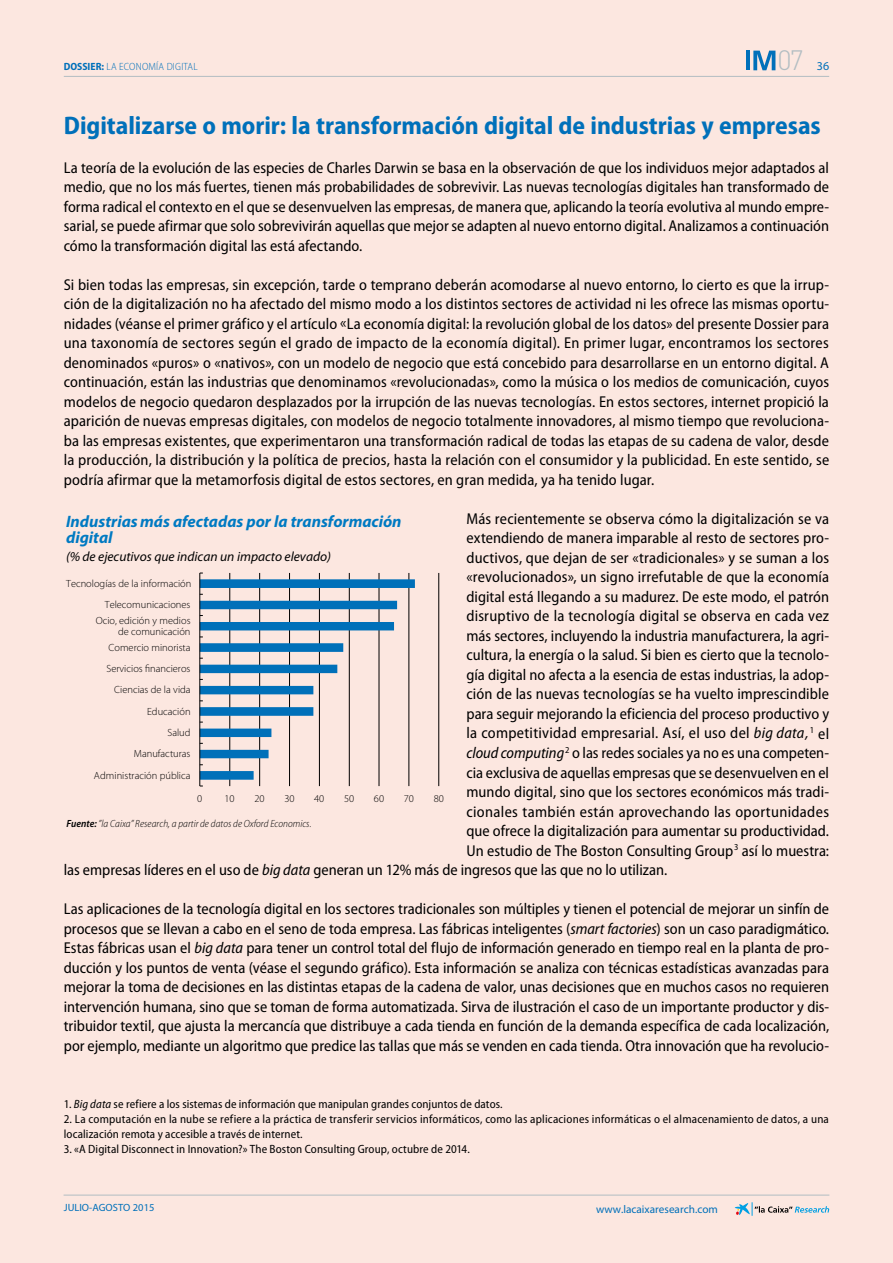
<style>
.page{position:relative;width:893px;height:1263px;background:#fce7e0}
.page>*{position:absolute;margin:0;border:0;box-sizing:border-box;transform-origin:0 0}
.t1{font:300 27.6px "DIN Pro";color:#b2bdc2}
.t2{font:700 semi-condensed 25.5px "Myriad Pro";color:#0070ba}
.t3{font:italic 700 16.5px/16.4px "Myriad Pro";color:#007ac2}
.t4{font:semi-condensed 15.75px/19.5px "Myriad Pro";color:#000;text-align:justify}
.t5{font:semi-condensed 15.75px "Myriad Pro";letter-spacing:.02em;color:#000}
.t6{font:italic 13.5px "Myriad Pro";color:#000}
.t7{font:semi-condensed 12px/15px "Myriad Pro";letter-spacing:.01em;color:#000}
.t8{font:12px "Myriad Pro";color:#0070ba}
.t9{font:11.25px "Myriad Pro";color:#0070ba}
.t10{font:300 10.5px/10.5px "Myriad Pro";color:#000;text-align:right}
.t11{font:italic 300 semi-condensed 10.5px "Myriad Pro";letter-spacing:.005em;color:#000}
.t12{font:300 semi-condensed 10.5px "Myriad Pro";letter-spacing:.02em;color:#0070ba}
.t13{font:10.5px "Myriad Pro";color:#0070ba}
.s1{font-weight:700}
.s2{font-style:italic}
.s3{font-weight:600}
</style>
<div class="page">
<hr style="left:64px;top:76px;width:765px;height:1px;background:#b2bdc2">
<hr style="left:64px;top:1195px;width:765px;height:1px;background:#b2bdc2">
<svg style="left:735px;top:1202px;width:94px;height:14px"></svg>
<svg style="left:753px;top:51px;width:22px;height:19px"></svg>
<hr style="left:746px;top:51px;width:4px;height:19px;background:#0070ba">
<hr style="left:230px;top:573px;width:1px;height:213px;background:#000">
<hr style="left:259px;top:573px;width:1px;height:213px;background:#000">
<hr style="left:289px;top:573px;width:1px;height:213px;background:#000">
<hr style="left:319px;top:573px;width:1px;height:213px;background:#000">
<hr style="left:349px;top:573px;width:1px;height:213px;background:#000">
<hr style="left:379px;top:573px;width:1px;height:213px;background:#000">
<hr style="left:409px;top:573px;width:1px;height:213px;background:#000">
<hr style="left:438px;top:573px;width:1px;height:213px;background:#000">
<hr style="left:199px;top:573px;width:1px;height:213px;background:#000">
<svg style="left:200px;top:573px;width:215px;height:207px;background:#b6c2d0"></svg>
<h1 class="t1" style="left:777px;top:42px;width:28px">07</h1>
<p class="t12" style="left:64px;top:61px;width:134px"><span class="s1">DOSSIER:</span> LA ECONOMÍA DIGITAL</p>
<p class="t8" style="left:817px;top:60px;width:14px">36</p>
<h2 class="t2" style="left:64px;top:111px;width:758px">Digitalizarse o morir: la transformación digital de industrias y empresas</h2>
<p class="t4" style="left:64px;top:158px;width:767px">La teoría de la evolución de las especies de Charles Darwin se basa en la observación de que los individuos mejor adaptados al medio, que no los más fuertes, tienen más probabilidades de sobrevivir. Las nuevas tecnologías digitales han transformado de forma radical el contexto en el que se desenvuelven las empresas, de manera que, aplicando la teoría evolutiva al mundo empre&shy;sarial, se puede afirmar que solo sobrevivirán aquellas que mejor se adapten al nuevo entorno digital. Analizamos a continuación cómo la transformación digital las está afectando.</p>
<p class="t4" style="left:64px;top:275px;width:767px">Si bien todas las empresas, sin excepción, tarde o temprano deberán acomodarse al nuevo entorno, lo cierto es que la irrup&shy;ción de la digitalización no ha afectado del mismo modo a los distintos sectores de actividad ni les ofrece las mismas oportu&shy;nidades (véanse el primer gráfico y el artículo «La economía digital: la revolución global de los datos» del presente Dossier para una taxonomía de sectores según el grado de impacto de la economía digital). En primer lugar, encontramos los sectores denominados «puros» o «nativos», con un modelo de negocio que está concebido para desarrollarse en un entorno digital. A continuación, están las industrias que denominamos «revolucionadas», como la música o los medios de comunicación, cuyos modelos de negocio quedaron desplazados por la irrupción de las nuevas tecnologías. En estos sectores, internet propició la aparición de nuevas empresas digitales, con modelos de negocio totalmente innovadores, al mismo tiempo que revoluciona&shy;ba las empresas existentes, que experimentaron una transformación radical de todas las etapas de su cadena de valor, desde la producción, la distribución y la política de precios, hasta la relación con el consumidor y la publicidad. En este sentido, se podría afirmar que la metamorfosis digital de estos sectores, en gran medida, ya ha tenido lugar.</p>
<p class="t4" style="left:466px;top:509px;width:364px">Más recientemente se observa cómo la digitalización se va</p>
<p class="t4" style="left:466px;top:529px;width:364px">extendiendo de manera imparable al resto de sectores pro-</p>
<p class="t4" style="left:466px;top:548px;width:364px">ductivos, que dejan de ser «tradicionales» y se suman a los</p>
<p class="t4" style="left:466px;top:568px;width:364px">«revolucionados», un signo irrefutable de que la economía</p>
<p class="t4" style="left:466px;top:587px;width:364px">digital está llegando a su madurez. De este modo, el patrón</p>
<p class="t4" style="left:466px;top:607px;width:364px">disruptivo de la tecnología digital se observa en cada vez</p>
<p class="t4" style="left:466px;top:626px;width:364px">más sectores, incluyendo la industria manufacturera, la agri-</p>
<p class="t4" style="left:466px;top:646px;width:364px">cultura, la energía o la salud. Si bien es cierto que la tecnolo-</p>
<p class="t4" style="left:466px;top:665px;width:364px">gía digital no afecta a la esencia de estas industrias, la adop-</p>
<p class="t4" style="left:466px;top:685px;width:364px">ción de las nuevas tecnologías se ha vuelto imprescindible</p>
<p class="t4" style="left:466px;top:704px;width:364px">para seguir mejorando la eficiencia del proceso productivo y</p>
<p class="t5" style="left:466px;top:725px;width:364px">la competitividad empresarial. Así, el uso del <span class="s2">big data,</span><sup>1</sup> el</p>
<p class="t4" style="left:466px;top:743px;width:364px"><span class="s2">cloud computing</span><sup>2</sup> o las redes sociales ya no es una competen-</p>
<p class="t4" style="left:466px;top:763px;width:364px">cia exclusiva de aquellas empresas que se desenvuelven en el</p>
<p class="t4" style="left:466px;top:782px;width:364px">mundo digital, sino que los sectores económicos más tradi-</p>
<p class="t5" style="left:466px;top:803px;width:364px">cionales también están aprovechando las oportunidades</p>
<p class="t4" style="left:466px;top:821px;width:364px">que ofrece la digitalización para aumentar su productividad.</p>
<p class="t4" style="left:466px;top:841px;width:364px">Un estudio de The Boston Consulting Group<sup>3</sup> así lo muestra:</p>
<p class="t4" style="left:64px;top:860px;width:605px">las empresas líderes en el uso de <span class="s2">big data</span> generan un 12% más de ingresos que las que no lo utilizan.</p>
<p class="t4" style="left:64px;top:899px;width:767px">Las aplicaciones de la tecnología digital en los sectores tradicionales son múltiples y tienen el potencial de mejorar un sinfín de procesos que se llevan a cabo en el seno de toda empresa. Las fábricas inteligentes (<span class="s2">smart factories</span>) son un caso paradigmático.<br>Estas fábricas usan el <span class="s2">big data</span> para tener un control total del flujo de información generado en tiempo real en la planta de pro&shy;ducción y los puntos de venta (véase el segundo gráfico). Esta información se analiza con técnicas estadísticas avanzadas para mejorar la toma de decisiones en las distintas etapas de la cadena de valor, unas decisiones que en muchos casos no requieren intervención humana, sino que se toman de forma automatizada. Sirva de ilustración el caso de un importante productor y dis&shy;tribuidor textil, que ajusta la mercancía que distribuye a cada tienda en función de la demanda específica de cada localización, por ejemplo, mediante un algoritmo que predice las tallas que más se venden en cada tienda. Otra innovación que ha revolucio-</p>
<p class="t3" style="left:66px;top:513px;width:337px">Industrias más afectadas por la transformación digital</p>
<p class="t6" style="left:66px;top:549px;width:266px">(% de ejecutivos que indican un impacto elevado)</p>
<p class="t10" style="left:66px;top:578px;width:127px">Tecnologías de la información</p>
<p class="t10" style="left:105px;top:599px;width:87px">Telecomunicaciones</p>
<p class="t10" style="left:96px;top:615px;width:96px">Ocio, edición y medios de comunicación</p>
<p class="t10" style="left:108px;top:642px;width:84px">Comercio minorista</p>
<p class="t10" style="left:107px;top:663px;width:85px">Servicios financieros</p>
<p class="t10" style="left:114px;top:685px;width:78px">Ciencias de la vida</p>
<p class="t10" style="left:147px;top:706px;width:45px">Educación</p>
<p class="t10" style="left:168px;top:727px;width:24px">Salud</p>
<p class="t10" style="left:134px;top:749px;width:58px">Manufacturas</p>
<p class="t10" style="left:94px;top:770px;width:98px">Administración pública</p>
<p class="t10" style="left:197px;top:793px;width:7px">0</p>
<p class="t10" style="left:225px;top:793px;width:12px">10</p>
<p class="t10" style="left:254px;top:793px;width:12px">20</p>
<p class="t10" style="left:284px;top:793px;width:12px">30</p>
<p class="t10" style="left:314px;top:793px;width:12px">40</p>
<p class="t10" style="left:344px;top:793px;width:12px">50</p>
<p class="t10" style="left:374px;top:793px;width:12px">60</p>
<p class="t10" style="left:404px;top:793px;width:12px">70</p>
<p class="t10" style="left:434px;top:793px;width:12px">80</p>
<p class="t11" style="left:67px;top:818px;width:247px"><span class="s3">Fuente:</span> ”la Caixa” Research, a partir de datos de Oxford Economics.</p>
<p class="t7" style="left:64px;top:1097px;width:440px">1. <span class="s2">Big data</span> se refiere a los sistemas de información que manipulan grandes conjuntos de datos.</p>
<p class="t7" style="left:64px;top:1112px;width:767px">2. La computación en la nube se refiere a la práctica de transferir servicios informáticos, como las aplicaciones informáticas o el almacenamiento de datos, a una localización remota y accesible a través de internet.</p>
<p class="t7" style="left:64px;top:1142px;width:407px">3. «A Digital Disconnect in Innovation?» The Boston Consulting Group, octubre de 2014.</p>
<p class="t13" style="left:64px;top:1202px;width:92px">JULIO-AGOSTO 2015</p>
<p class="t9" style="left:596px;top:1203px;width:123px">www.lacaixaresearch.com</p>
</div>
